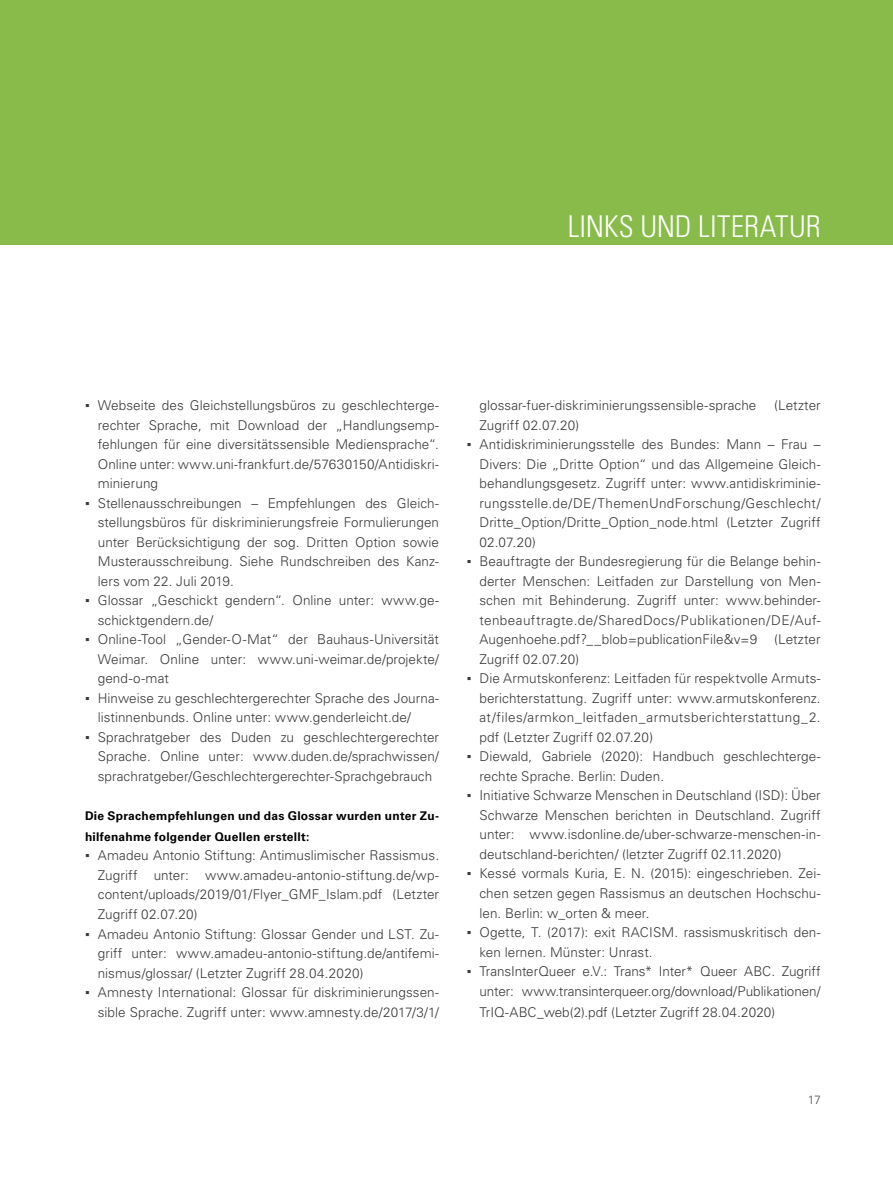
<style>
.page{position:relative;width:893px;height:1191px;background:#fff}
.page>*{position:absolute;margin:0;border:0;box-sizing:border-box;transform-origin:0 0}
.überschrift_grau{font:300 condensed 30px "Univers LT Std";color:#fff}
.t1{font:300 13.5px/19.5px "Univers LT Std";letter-spacing:.005em;color:#3a3a39;text-align:justify}
.grundschrift{font:700 12px/21px "Univers LT Std";letter-spacing:.02em;color:#000}
.t2{font:300 12px "Univers LT Std";color:#4c4d55}
.s1{font-family:"Arial";font-weight:400}
</style>
<div class="page">
<div style="left:0;top:0;width:893px;height:244px;background:#88bb49"></div>
<h1 class="überschrift_grau" style="left:568px;top:209px;width:254px">LINKS UND LITERATUR</h1>
<p class="t1" style="left:98px;top:396px;width:343px;text-indent:-13px"><span class="s1">▪</span> Webseite des Gleichstellungsbüros zu geschlechterge&shy;rechter Sprache, mit Download der „Handlungsemp&shy;fehlungen für eine diversitätssensible Mediensprache“.<br>Online unter: www.uni-frankfurt.de/57630150/Antidiskri&shy;minierung</p>
<p class="t1" style="left:98px;top:493px;width:343px;text-indent:-13px"><span class="s1">▪</span> Stellenausschreibungen – Empfehlungen des Gleich&shy;stellungsbüros für diskriminierungsfreie Formulierungen unter Berücksichtigung der sog. Dritten Option sowie Musterausschreibung. Siehe Rundschreiben des Kanz&shy;lers vom 22. Juli 2019.</p>
<p class="t1" style="left:98px;top:591px;width:343px;text-indent:-13px"><span class="s1">▪</span> Glossar „Geschickt gendern“. Online unter: www.ge&shy;schicktgendern.de/</p>
<p class="t1" style="left:98px;top:630px;width:343px;text-indent:-13px"><span class="s1">▪</span> Online-Tool „Gender-O-Mat“ der Bauhaus-Universität Weimar. Online unter: www.uni-weimar.de/projekte/ gend-o-mat</p>
<p class="t1" style="left:98px;top:688px;width:343px;text-indent:-13px"><span class="s1">▪</span> Hinweise zu geschlechtergerechter Sprache des Journa&shy;listinnenbunds. Online unter: www.genderleicht.de/</p>
<p class="t1" style="left:98px;top:727px;width:343px;text-indent:-13px"><span class="s1">▪</span> Sprachratgeber des Duden zu geschlechtergerechter Sprache. Online unter: www.duden.de/sprachwissen/ sprachratgeber/Geschlechtergerechter-Sprachgebrauch</p>
<p class="grundschrift" style="left:85px;top:805px;width:355px">Die Sprachempfehlungen und das Glossar wurden unter Zu&shy;hilfenahme folgender Quellen erstellt:</p>
<p class="t1" style="left:98px;top:846px;width:343px;text-indent:-13px"><span class="s1">▪</span> Amadeu Antonio Stiftung: Antimuslimischer Rassismus.<br>Zugriff unter: www.amadeu-antonio-stiftung.de/wp&shy;content/uploads/2019/01/Flyer_GMF_Islam.pdf (Letzter Zugriff 02.07.20)</p>
<p class="t1" style="left:98px;top:924px;width:343px;text-indent:-13px"><span class="s1">▪</span> Amadeu Antonio Stiftung: Glossar Gender und LST. Zu&shy;griff unter: www.amadeu-antonio-stiftung.de/antifemi&shy;nismus/glossar/ (Letzter Zugriff 28.04.2020)</p>
<p class="t1" style="left:85px;top:982px;width:355px;text-align:right"><span class="s1">▪</span> Amnesty International: Glossar für diskriminierungssen&shy;sible Sprache. Zugriff unter: www.amnesty.de/2017/3/1/</p>
<p class="t1" style="left:479px;top:396px;width:278px">glossar-fuer-diskriminierungssensible-sprache</p>
<p class="t1" style="left:774px;top:396px;width:48px">(Letzter</p>
<p class="t1" style="left:479px;top:415px;width:101px">Zugriff 02.07.20)</p>
<p class="t1" style="left:479px;top:435px;width:343px;text-indent:-13px"><span class="s1">▪</span> Antidiskriminierungsstelle des Bundes: Mann – Frau – Divers: Die „Dritte Option“ und das Allgemeine Gleich&shy;behandlungsgesetz. Zugriff unter: www.antidiskriminie&shy;rungsstelle.de/DE/ThemenUndForschung/Geschlecht/ Dritte_Option/Dritte_Option_node.html (Letzter Zugriff 02.07.20)</p>
<p class="t1" style="left:479px;top:552px;width:343px;text-indent:-13px"><span class="s1">▪</span> Beauftragte der Bundesregierung für die Belange behin&shy;derter Menschen: Leitfaden zur Darstellung von Men&shy;schen mit Behinderung. Zugriff unter: www.behinder&shy;tenbeauftragte.de/SharedDocs/Publikationen/DE/Auf-Augenhoehe.pdf?__blob=publicationFile&amp;v=9 (Letzter Zugriff 02.07.20)</p>
<p class="t1" style="left:479px;top:669px;width:343px;text-indent:-13px"><span class="s1">▪</span> Die Armutskonferenz: Leitfaden für respektvolle Armuts&shy;berichterstattung. Zugriff unter: www.armutskonferenz. at/files/armkon_leitfaden_armutsberichterstattung_2. pdf (Letzter Zugriff 02.07.20)</p>
<p class="t1" style="left:479px;top:747px;width:343px;text-indent:-13px"><span class="s1">▪</span> Diewald, Gabriele (2020): Handbuch geschlechterge&shy;rechte Sprache. Berlin: Duden.</p>
<p class="t1" style="left:479px;top:786px;width:343px;text-indent:-13px"><span class="s1">▪</span> Initiative Schwarze Menschen in Deutschland (ISD): Über Schwarze Menschen berichten in Deutschland. Zugriff unter: www.isdonline.de/uber-schwarze-menschen-in&shy;deutschland-berichten/ (letzter Zugriff 02.11.2020)</p>
<p class="t1" style="left:479px;top:864px;width:343px;text-indent:-13px"><span class="s1">▪</span> Kessé vormals Kuria, E. N. (2015): eingeschrieben. Zei&shy;chen setzen gegen Rassismus an deutschen Hochschu&shy;len. Berlin: w_orten &amp; meer.</p>
<p class="t1" style="left:479px;top:922px;width:343px;text-indent:-13px"><span class="s1">▪</span> Ogette, T. (2017): exit RACISM. rassismuskritisch den&shy;ken lernen. Münster: Unrast.</p>
<p class="t1" style="left:467px;top:961px;width:355px;text-align:right"><span class="s1">▪</span> TransInterQueer e.V.: Trans* Inter* Queer ABC. Zugriff unter: www.transinterqueer.org/download/Publikationen/</p>
<p class="t1" style="left:479px;top:1002px;width:297px">TrIQ-ABC_web(2).pdf (Letzter Zugriff 28.04.2020)</p>
<p class="t2" style="left:808px;top:1092px;width:14px">17</p>
</div>
